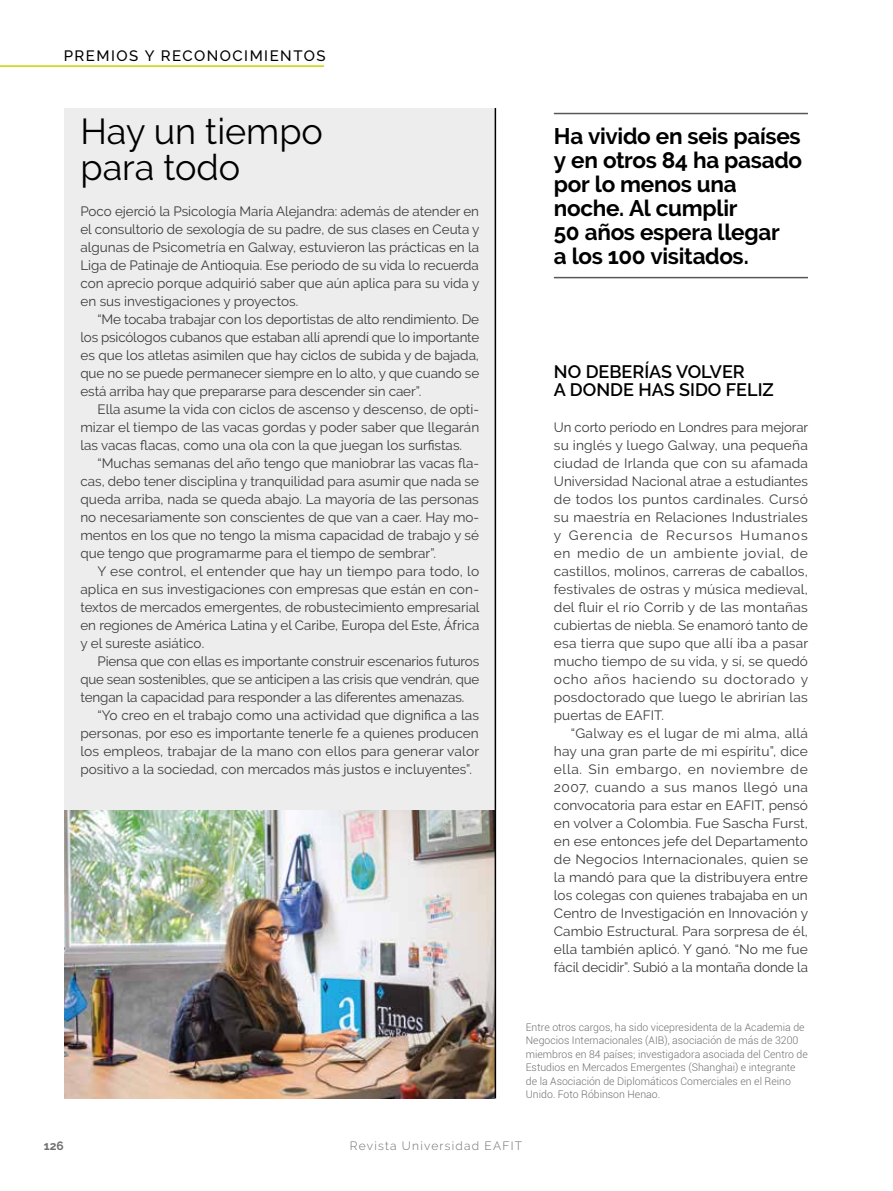
<style>
.page{position:relative;width:893px;height:1191px;background:#fff}
.page>*{position:absolute;margin:0;border:0;box-sizing:border-box;transform-origin:0 0}
.t1{font:36px/36px "Raleway";color:#000}
.t2{font:700 22.5px/24px "Raleway";letter-spacing:-.015em;color:#000}
.t3{font:600 18px/18px "Raleway";color:#000}
.t4{font:500 15px "Raleway";letter-spacing:.1em;color:#000}
.t5{font:13.5px/18px "Raleway";color:#3c3c3b;text-align:justify}
.t6{font:300 12px "Raleway";letter-spacing:.1em;color:#706f6f}
.t7{font:700 12px "Raleway";color:#706f6f}
.t8{font:300 10.5px/13.5px "Roboto";color:#706f6f}
</style>
<div class="page">
<div style="left:64px;top:108px;width:431px;height:720px;background:#ededed"></div>
<img style="left:64px;top:810px;width:431px;height:288px">
<hr style="left:554px;top:113px;width:254px;height:1px;background:#575756">
<hr style="left:554px;top:277px;width:254px;height:1px;background:#575756">
<hr style="left:495px;top:108px;width:1px;height:990px;background:#000">
<hr style="left:0;top:65px;width:324px;height:2px;background:#c8d300">
<p class="t4" style="left:64px;top:47px;width:263px">PREMIOS Y RECONOCIMIENTOS</p>
<h1 class="t1" style="left:80px;top:113px;width:244px">Hay un tiempo para todo</h1>
<p class="t5" style="left:80px;top:202px;width:401px">Poco ejerció la Psicología María Alejandra: además de atender en el consultorio de sexología de su padre, de sus clases en Ceuta y algunas de Psicometría en Galway, estuvieron las prácticas en la Liga de Patinaje de Antioquia. Ese período de su vida lo recuerda con aprecio porque adquirió saber que aún aplica para su vida y en sus investigaciones y proyectos.</p>
<p class="t5" style="left:80px;top:310px;width:400px;text-indent:17px">“Me tocaba trabajar con los deportistas de alto rendimiento. De los psicólogos cubanos que estaban allí aprendí que lo importante es que los atletas asimilen que hay ciclos de subida y de bajada, que no se puede permanecer siempre en lo alto, y que cuando se está arriba hay que prepararse para descender sin caer”.</p>
<p class="t5" style="left:80px;top:400px;width:400px;text-indent:17px">Ella asume la vida con ciclos de ascenso y descenso, de opti&shy;mizar el tiempo de las vacas gordas y poder saber que llegarán las vacas flacas, como una ola con la que juegan los surfistas.</p>
<p class="t5" style="left:80px;top:454px;width:400px;text-indent:17px">“Muchas semanas del año tengo que maniobrar las vacas fla&shy;cas, debo tener disciplina y tranquilidad para asumir que nada se queda arriba, nada se queda abajo. La mayoría de las personas no necesariamente son conscientes de que van a caer. Hay mo&shy;mentos en los que no tengo la misma capacidad de trabajo y sé que tengo que programarme para el tiempo de sembrar”.</p>
<p class="t5" style="left:80px;top:562px;width:401px;text-indent:17px">Y ese control, el entender que hay un tiempo para todo, lo aplica en sus investigaciones con empresas que están en con&shy;textos de mercados emergentes, de robustecimiento empresarial en regiones de América Latina y el Caribe, Europa del Este, África y el sureste asiático.</p>
<p class="t5" style="left:80px;top:652px;width:400px;text-indent:17px">Piensa que con ellas es importante construir escenarios futuros que sean sostenibles, que se anticipen a las crisis que vendrán, que tengan la capacidad para responder a las diferentes amenazas.</p>
<p class="t5" style="left:80px;top:706px;width:400px;text-indent:17px">“Yo creo en el trabajo como una actividad que dignifica a las personas, por eso es importante tenerle fe a quienes producen los empleos, trabajar de la mano con ellos para generar valor positivo a la sociedad, con mercados más justos e incluyentes”.</p>
<h2 class="t2" style="left:554px;top:124px;width:250px">Ha vivido en seis países y en otros 84 ha pasado por lo menos una noche. Al cumplir<br>50 años espera llegar<br>a los 100 visitados.</h2>
<h3 class="t3" style="left:554px;top:363px;width:221px">NO DEBERÍAS VOLVER<br>A DONDE HAS SIDO FELIZ</h3>
<p class="t5" style="left:554px;top:418px;width:256px">Un corto período en Londres para mejorar su inglés y luego Galway, una pequeña ciudad de Irlanda que con su afamada Universidad Nacional atrae a estudiantes de todos los puntos cardinales. Cursó su maestría en Relaciones Industriales y Gerencia de Recursos Humanos en medio de un ambiente jovial, de castillos, molinos, carreras de caballos, festivales de ostras y música medieval, del fluir el río Corrib y de las montañas cubiertas de niebla. Se enamoró tanto de esa tierra que supo que allí iba a pasar mucho tiempo de su vida, y sí, se quedó ocho años haciendo su doctorado y posdoctorado que luego le abrirían las puertas de EAFIT.</p>
<p class="t5" style="left:554px;top:724px;width:256px;text-indent:17px">“Galway es el lugar de mi alma, allá hay una gran parte de mi espíritu”, dice ella. Sin embargo, en noviembre de 2007, cuando a sus manos llegó una convocatoria para estar en EAFIT, pensó en volver a Colombia. Fue Sascha Furst, en ese entonces jefe del Departamento de Negocios Internacionales, quien se la mandó para que la distribuyera entre los colegas con quienes trabajaba en un Centro de Investigación en Innovación y Cambio Estructural. Para sorpresa de él, ella también aplicó. Y ganó. “No me fue fácil decidir”. Subió a la montaña donde la</p>
<p class="t8" style="left:526px;top:1020px;width:283px">Entre otros cargos, ha sido vicepresidenta de la Academia de Negocios Internacionales (AIB), asociación de más de 3200 miembros en 84 países; investigadora asociada del Centro de Estudios en Mercados Emergentes (Shanghai) e integrante de la Asociación de Diplomáticos Comerciales en el Reino Unido. Foto Róbinson Henao.</p>
<p class="t7" style="left:44px;top:1139px;width:21px">126</p>
<p class="t6" style="left:350px;top:1139px;width:174px">Revista Universidad EAFIT</p>
</div>
